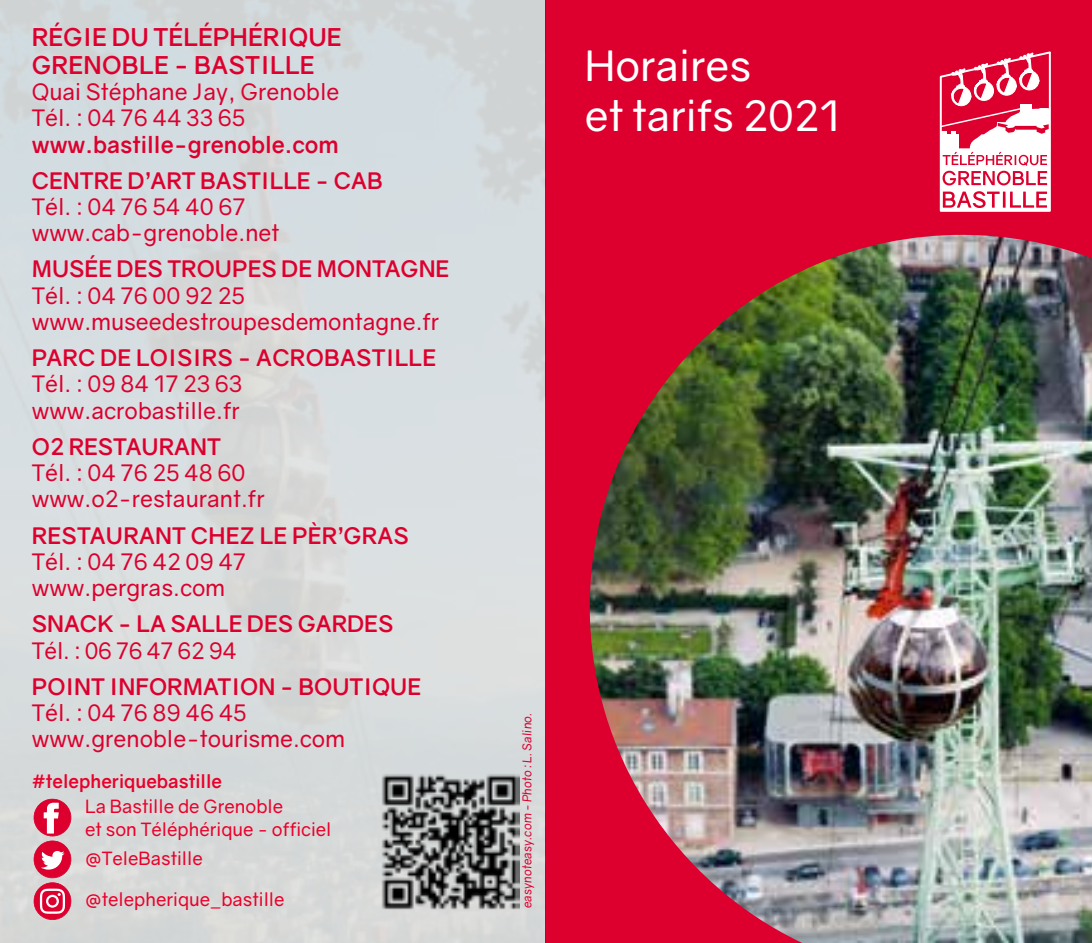
<style>
.page{position:relative;width:1092px;height:943px;background:#fff}
.page>*{position:absolute;margin:0;border:0;box-sizing:border-box;transform-origin:0 0}
.t1{font:42px/50.4px "Gravity";color:#fff}
.t2{font:700 24.5px/28px "Gravity";color:#dd002e}
.t3{font:22.75px/26.2px "Gravity";color:#dd002e}
.t4{font:700 22.75px/36.1px "Gravity";color:#dd002e}
.t5{font:18.2px/22.1px "Gravity";color:#ea002a}
.t6{font:700 18.2px "Gravity";color:#ea002a}
.t7{font:italic 12.25px "Gravity";color:#dd002e}
</style>
<div class="page">
<div style="left:546px;top:0;width:545px;height:943px;background:#dd002e"></div>
<img style="left:589px;top:235px;width:502px;height:708px">
<div style="left:0;top:0;width:546px;height:943px;background:linear-gradient(to right,#d6dbdd,#d7dcde)"></div>
<img style="left:381px;top:772px;width:138px;height:138px">
<svg style="left:939px;top:51px;width:112px;height:161px"></svg>
<svg style="left:34px;top:798px;width:37px;height:122px;background:#e16780"></svg>
<p class="t2" style="left:32px;top:23px;width:311px">RÉGIE DU TÉLÉPHÉRIQUE<br>GRENOBLE - BASTILLE</p>
<p class="t3" style="left:32px;top:79px;width:309px">Quai Stéphane Jay, Grenoble<br>Tél. : 04 76 44 33 65</p>
<p class="t4" style="left:32px;top:126px;width:352px">www.bastille-grenoble.com<br>CENTRE D’ART BASTILLE - CAB</p>
<p class="t3" style="left:32px;top:194px;width:249px">Tél. : 04 76 54 40 67 www.cab-grenoble.net</p>
<p class="t4" style="left:32px;top:251px;width:419px">MUSÉE DES TROUPES DE MONTAGNE</p>
<p class="t3" style="left:32px;top:282px;width:409px">Tél. : 04 76 00 92 25 www.museedestroupesdemontagne.fr</p>
<p class="t4" style="left:32px;top:340px;width:406px">PARC DE LOISIRS - ACROBASTILLE</p>
<p class="t3" style="left:32px;top:371px;width:212px">Tél. : 09 84 17 23 63 www.acrobastille.fr</p>
<p class="t4" style="left:32px;top:429px;width:190px">O2 RESTAURANT</p>
<p class="t3" style="left:32px;top:460px;width:234px">Tél. : 04 76 25 48 60 www.o2-restaurant.fr</p>
<p class="t4" style="left:32px;top:517px;width:378px">RESTAURANT CHEZ LE PÈR’GRAS</p>
<p class="t3" style="left:32px;top:548px;width:216px">Tél. : 04 76 42 09 47 www.pergras.com</p>
<p class="t4" style="left:32px;top:606px;width:363px">SNACK - LA SALLE DES GARDES</p>
<p class="t3" style="left:32px;top:637px;width:206px">Tél. : 06 76 47 62 94</p>
<p class="t4" style="left:32px;top:668px;width:391px">POINT INFORMATION - BOUTIQUE</p>
<p class="t3" style="left:32px;top:699px;width:315px">Tél. : 04 76 89 46 45 www.grenoble-tourisme.com</p>
<p class="t7" style="left:519px;top:908px;width:197px;rotate:-90deg">easynoteasy.com - Photo : L. Salino.</p>
<p class="t6" style="left:32px;top:770px;width:192px">#telepheriquebastille</p>
<p class="t5" style="left:85px;top:796px;width:248px">La Bastille de Grenoble<br>et son Téléphérique - officiel</p>
<p class="t5" style="left:85px;top:847px;width:119px">@TeleBastille</p>
<p class="t5" style="left:85px;top:888px;width:201px">@telepherique_bastille</p>
<h1 class="t1" style="left:584px;top:41px;width:257px">Horaires<br>et tarifs 2021</h1>
</div>
